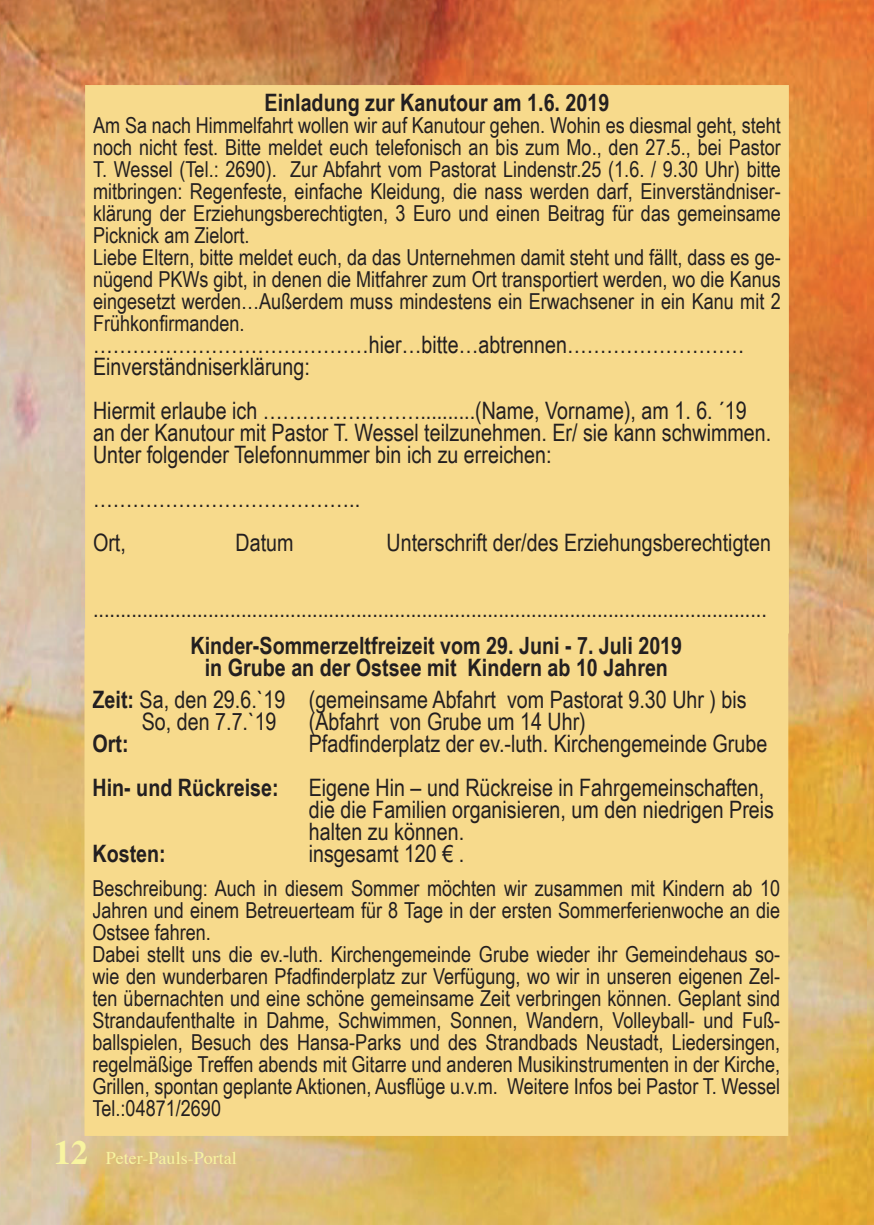
<style>
.page{position:relative;width:874px;height:1225px;background:#fff}
.page>*{position:absolute;margin:0;border:0;box-sizing:border-box;transform-origin:0 0}
.t1{font:24px/22px "Arial Narrow";color:#231f20}
.t2{font:700 24px/22px "Arial Narrow";color:#231f20;text-align:center}
.t3{font:22px/22px "Arial Narrow";color:#231f20}
.t4{font:18px "Times";color:#f8f4a0}
.s1{font-weight:700}
.s2{font-weight:700;font-size:34px}
</style>
<div class="page">
<img style="left:0;top:0;width:873px;height:1225px">
<div style="left:89px;top:89px;width:695px;height:540px;background:#f7da8c"></div>
<div style="left:85px;top:85px;width:703px;height:548px;border:8px solid #f7da8c"></div>
<div style="left:88px;top:632px;width:695px;height:500px;background:#f7da8c"></div>
<div style="left:84px;top:628px;width:703px;height:508px;border:8px solid #f7da8c"></div>
<p class="t2" style="left:264px;top:90px;width:346px">Einladung zur Kanutour am 1.6. 2019</p>
<p class="t3" style="left:93px;top:113px;width:689px">Am Sa nach Himmelfahrt wollen wir auf Kanutour gehen. Wohin es diesmal geht, steht noch nicht fest. Bitte meldet euch telefonisch an bis zum Mo., den 27.5., bei Pastor T. Wessel (Tel.: 2690). Zur Abfahrt vom Pastorat Lindenstr.25 (1.6. / 9.30 Uhr) bitte mitbringen: Regenfeste, einfache Kleidung, die nass werden darf, Einverständniser&shy;klärung der Erziehungsberechtigten, 3 Euro und einen Beitrag für das gemeinsame Picknick am Zielort.<br>Liebe Eltern, bitte meldet euch, da das Unternehmen damit steht und fällt, dass es ge&shy;nügend PKWs gibt, in denen die Mitfahrer zum Ort transportiert werden, wo die Kanus eingesetzt werden…Außerdem muss mindestens ein Erwachsener in ein Kanu mit 2<br>Frühkonfirmanden.</p>
<p class="t1" style="left:93px;top:332px;width:652px">……………………………………hier…bitte…abtrennen………………………<br>Einverständniserklärung:</p>
<p class="t1" style="left:93px;top:398px;width:679px">Hiermit erlaube ich ……………………..........(Name, Vorname), am 1. 6. ´19 an der Kanutour mit Pastor T. Wessel teilzunehmen. Er/ sie kann schwimmen.<br>Unter folgender Telefonnummer bin ich zu erreichen:</p>
<p class="t1" style="left:93px;top:475px;width:268px;line-height:44px">…………………………………..<br>Ort,</p>
<p class="t1" style="left:235px;top:530px;width:59px">Datum</p>
<p class="t1" style="left:386px;top:530px;width:385px">Unterschrift der/des Erziehungsberechtigten</p>
<p class="t1" style="left:93px;top:596px;width:675px">...........................................................................................................................</p>
<p class="t2" style="left:190px;top:633px;width:493px">Kinder-Sommerzeltfreizeit vom 29. Juni - 7. Juli 2019 in Grube an der Ostsee mit Kindern ab 10 Jahren</p>
<p class="t1" style="left:142px;top:687px;width:606px;text-indent:-49px"><span class="s1">Zeit:</span> Sa, den 29.6.`19 (gemeinsame Abfahrt vom Pastorat 9.30 Uhr ) bis<br>So, den 7.7.`19</p>
<p class="t1" style="left:308px;top:709px;width:278px">(Abfahrt von Grube um 14 Uhr)</p>
<p class="t2" style="left:92px;top:731px;width:38px">Ort:</p>
<p class="t1" style="left:308px;top:731px;width:460px">Pfadfinderplatz der ev.-luth. Kirchengemeinde Grube</p>
<p class="t2" style="left:92px;top:775px;width:187px">Hin- und Rückreise:</p>
<p class="t1" style="left:308px;top:775px;width:466px">Eigene Hin – und Rückreise in Fahrgemeinschaften, die die Familien organisieren, um den niedrigen Preis halten zu können.</p>
<p class="t2" style="left:92px;top:841px;width:75px">Kosten:</p>
<p class="t1" style="left:308px;top:841px;width:157px">insgesamt 120 € .</p>
<p class="t3" style="left:92px;top:876px;width:689px">Beschreibung: Auch in diesem Sommer möchten wir zusammen mit Kindern ab 10<br>Jahren und einem Betreuerteam für 8 Tage in der ersten Sommerferienwoche an die Ostsee fahren.<br>Dabei stellt uns die ev.-luth. Kirchengemeinde Grube wieder ihr Gemeindehaus so&shy;wie den wunderbaren Pfadfinderplatz zur Verfügung, wo wir in unseren eigenen Zel&shy;ten übernachten und eine schöne gemeinsame Zeit verbringen können. Geplant sind Strandaufenthalte in Dahme, Schwimmen, Sonnen, Wandern, Volleyball- und Fuß&shy;ballspielen, Besuch des Hansa-Parks und des Strandbads Neustadt, Liedersingen, regelmäßige Treffen abends mit Gitarre und anderen Musikinstrumenten in der Kirche, Grillen, spontan geplante Aktionen, Ausflüge u.v.m. Weitere Infos bei Pastor T. Wessel Tel.:04871/2690</p>
<p class="t4" style="left:54px;top:1141px;width:184px"><span class="s2">12</span> Peter-Pauls-Portal</p>
</div>
